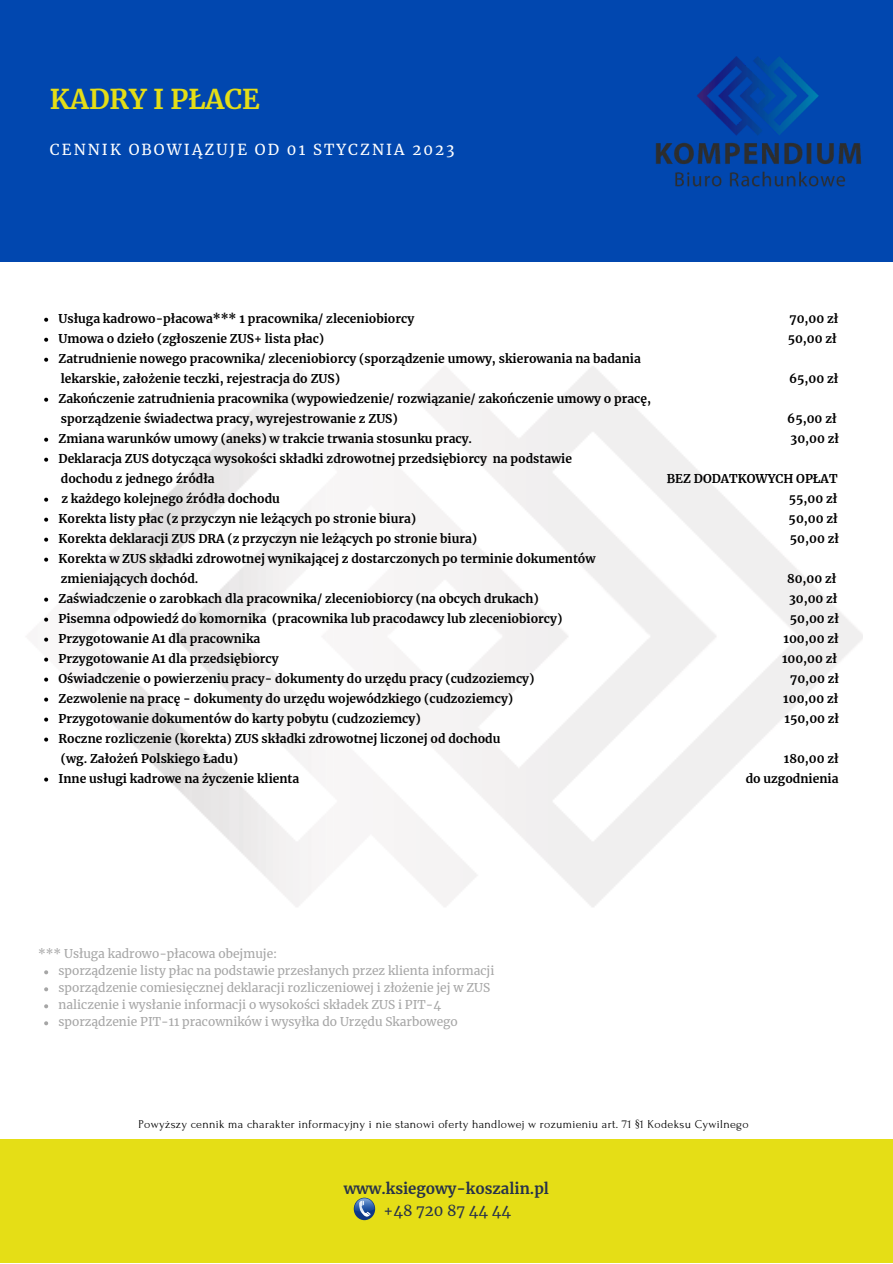
<style>
.page{position:relative;width:893px;height:1264px;background:#fff}
.page>*{position:absolute;margin:0;border:0;box-sizing:border-box;transform-origin:0 0}
.t1{font:700 27px "Merriweather";color:#e5de16}
.t2{font:15px "Merriweather";letter-spacing:.14em;color:#fff}
.t3{font:700 15px "Merriweather";color:#27324a}
.t4{font:15px "Merriweather";color:#27324a}
.t5{font:700 12px "Merriweather";color:#000}
.t6{font:12px/17px "Merriweather";color:#a6a6a6}
.t7{font:12px "Forum";letter-spacing:.025em;color:#000}
</style>
<div class="page">
<div style="left:0;top:0;width:892px;height:262px;background:#0147af"></div>
<img style="left:44px;top:337px;width:818px;height:570px">
<div style="left:0;top:1139px;width:892px;height:123px;background:#e5de16"></div>
<svg style="left:44px;top:318px;width:4px;height:4px"></svg>
<svg style="left:44px;top:338px;width:4px;height:4px"></svg>
<svg style="left:44px;top:358px;width:4px;height:4px"></svg>
<svg style="left:44px;top:398px;width:4px;height:4px"></svg>
<svg style="left:44px;top:437px;width:4px;height:4px"></svg>
<svg style="left:44px;top:457px;width:4px;height:4px"></svg>
<svg style="left:44px;top:497px;width:4px;height:4px"></svg>
<svg style="left:44px;top:517px;width:4px;height:4px"></svg>
<svg style="left:44px;top:537px;width:4px;height:4px"></svg>
<svg style="left:44px;top:557px;width:4px;height:4px"></svg>
<svg style="left:44px;top:597px;width:4px;height:4px"></svg>
<svg style="left:44px;top:617px;width:4px;height:4px"></svg>
<svg style="left:44px;top:637px;width:4px;height:4px"></svg>
<svg style="left:44px;top:657px;width:4px;height:4px"></svg>
<svg style="left:44px;top:677px;width:4px;height:4px"></svg>
<svg style="left:44px;top:697px;width:4px;height:4px"></svg>
<svg style="left:44px;top:717px;width:4px;height:4px"></svg>
<svg style="left:44px;top:737px;width:4px;height:4px"></svg>
<svg style="left:44px;top:777px;width:4px;height:4px"></svg>
<img style="left:655px;top:56px;width:207px;height:131px">
<svg style="left:354px;top:1197px;width:21px;height:23px"></svg>
<svg style="left:354px;top:1198px;width:20px;height:21px"></svg>
<svg style="left:354px;top:1198px;width:20px;height:18px"></svg>
<svg style="left:44px;top:970px;width:4px;height:4px"></svg>
<svg style="left:44px;top:987px;width:4px;height:4px"></svg>
<svg style="left:44px;top:1004px;width:4px;height:4px"></svg>
<svg style="left:44px;top:1021px;width:4px;height:4px"></svg>
<h1 class="t1" style="left:50px;top:83px;width:211px">KADRY I PŁACE</h1>
<p class="t2" style="left:50px;top:140px;width:406px">CENNIK OBOWIĄZUJE OD 01 STYCZNIA 2023</p>
<p class="t5" style="left:59px;top:311px;width:357px">Usługa kadrowo-płacowa*** 1 pracownika/ zleceniobiorcy</p>
<p class="t5" style="left:789px;top:311px;width:50px">70,00 zł</p>
<p class="t5" style="left:59px;top:331px;width:267px">Umowa o dzieło (zgłoszenie ZUS+ lista płac)</p>
<p class="t5" style="left:787px;top:331px;width:51px">50,00 zł</p>
<p class="t5" style="left:59px;top:351px;width:583px">Zatrudnienie nowego pracownika/ zleceniobiorcy (sporządzenie umowy, skierowania na badania</p>
<p class="t5" style="left:59px;top:391px;width:594px">Zakończenie zatrudnienia pracownika (wypowiedzenie/ rozwiązanie/ zakończenie umowy o pracę,</p>
<p class="t5" style="left:59px;top:431px;width:415px">Zmiana warunków umowy (aneks) w trakcie trwania stosunku pracy.</p>
<p class="t5" style="left:790px;top:431px;width:50px">30,00 zł</p>
<p class="t5" style="left:59px;top:451px;width:515px">Deklaracja ZUS dotycząca wysokości składki zdrowotnej przedsiębiorcy na podstawie</p>
<p class="t5" style="left:61px;top:491px;width:220px">z każdego kolejnego źródła dochodu</p>
<p class="t5" style="left:788px;top:491px;width:50px">55,00 zł</p>
<p class="t5" style="left:59px;top:511px;width:359px">Korekta listy płac (z przyczyn nie leżących po stronie biura)</p>
<p class="t5" style="left:788px;top:511px;width:51px">50,00 zł</p>
<p class="t5" style="left:59px;top:531px;width:420px">Korekta deklaracji ZUS DRA (z przyczyn nie leżących po stronie biura)</p>
<p class="t5" style="left:789px;top:531px;width:51px">50,00 zł</p>
<p class="t5" style="left:59px;top:551px;width:538px">Korekta w ZUS składki zdrowotnej wynikającej z dostarczonych po terminie dokumentów</p>
<p class="t5" style="left:59px;top:591px;width:481px">Zaświadczenie o zarobkach dla pracownika/ zleceniobiorcy (na obcych drukach)</p>
<p class="t5" style="left:789px;top:591px;width:50px">30,00 zł</p>
<p class="t5" style="left:59px;top:611px;width:505px">Pisemna odpowiedź do komornika (pracownika lub pracodawcy lub zleceniobiorcy)</p>
<p class="t5" style="left:789px;top:611px;width:51px">50,00 zł</p>
<p class="t5" style="left:59px;top:631px;width:203px">Przygotowanie A1 dla pracownika</p>
<p class="t5" style="left:783px;top:631px;width:57px">100,00 zł</p>
<p class="t5" style="left:59px;top:650px;width:222px">Przygotowanie A1 dla przedsiębiorcy</p>
<p class="t5" style="left:782px;top:650px;width:57px">100,00 zł</p>
<p class="t5" style="left:59px;top:670px;width:477px">Oświadczenie o powierzeniu pracy- dokumenty do urzędu pracy (cudzoziemcy)</p>
<p class="t5" style="left:790px;top:670px;width:50px">70,00 zł</p>
<p class="t5" style="left:59px;top:690px;width:456px">Zezwolenie na pracę - dokumenty do urzędu wojewódzkiego (cudzoziemcy)</p>
<p class="t5" style="left:783px;top:690px;width:57px">100,00 zł</p>
<p class="t5" style="left:59px;top:710px;width:363px">Przygotowanie dokumentów do karty pobytu (cudzoziemcy)</p>
<p class="t5" style="left:784px;top:710px;width:56px">150,00 zł</p>
<p class="t5" style="left:59px;top:730px;width:443px">Roczne rozliczenie (korekta) ZUS składki zdrowotnej liczonej od dochodu</p>
<p class="t5" style="left:59px;top:770px;width:242px">Inne usługi kadrowe na życzenie klienta</p>
<p class="t5" style="left:745px;top:770px;width:94px">do uzgodnienia</p>
<p class="t5" style="left:61px;top:371px;width:280px">lekarskie, założenie teczki, rejestracja do ZUS)</p>
<p class="t5" style="left:789px;top:371px;width:51px">65,00 zł</p>
<p class="t5" style="left:61px;top:411px;width:338px">sporządzenie świadectwa pracy, wyrejestrowanie z ZUS)</p>
<p class="t5" style="left:787px;top:411px;width:51px">65,00 zł</p>
<p class="t5" style="left:61px;top:471px;width:155px">dochodu z jednego źródła</p>
<p class="t5" style="left:666px;top:471px;width:172px">BEZ DODATKOWYCH OPŁAT</p>
<p class="t5" style="left:61px;top:571px;width:139px">zmieniających dochód.</p>
<p class="t5" style="left:787px;top:571px;width:51px">80,00 zł</p>
<p class="t5" style="left:61px;top:750px;width:178px">(wg. Założeń Polskiego Ładu)</p>
<p class="t5" style="left:783px;top:750px;width:56px">180,00 zł</p>
<p class="t6" style="left:38px;top:945px;width:241px">*** Usługa kadrowo-płacowa obejmuje:</p>
<p class="t6" style="left:59px;top:962px;width:437px">sporządzenie listy płac na podstawie przesłanych przez klienta informacji sporządzenie comiesięcznej deklaracji rozliczeniowej i złożenie jej w ZUS naliczenie i wysłanie informacji o wysokości składek ZUS i PIT-4 sporządzenie PIT-11 pracowników i wysyłka do Urzędu Skarbowego</p>
<p class="t7" style="left:138px;top:1117px;width:611px">Powyższy cennik ma charakter informacyjny i nie stanowi oferty handlowej w rozumieniu art. 71 §1 Kodeksu Cywilnego</p>
<p class="t3" style="left:344px;top:1178px;width:207px">www.ksiegowy-koszalin.pl</p>
<p class="t4" style="left:383px;top:1200px;width:129px">+48 720 87 44 44</p>
</div>
